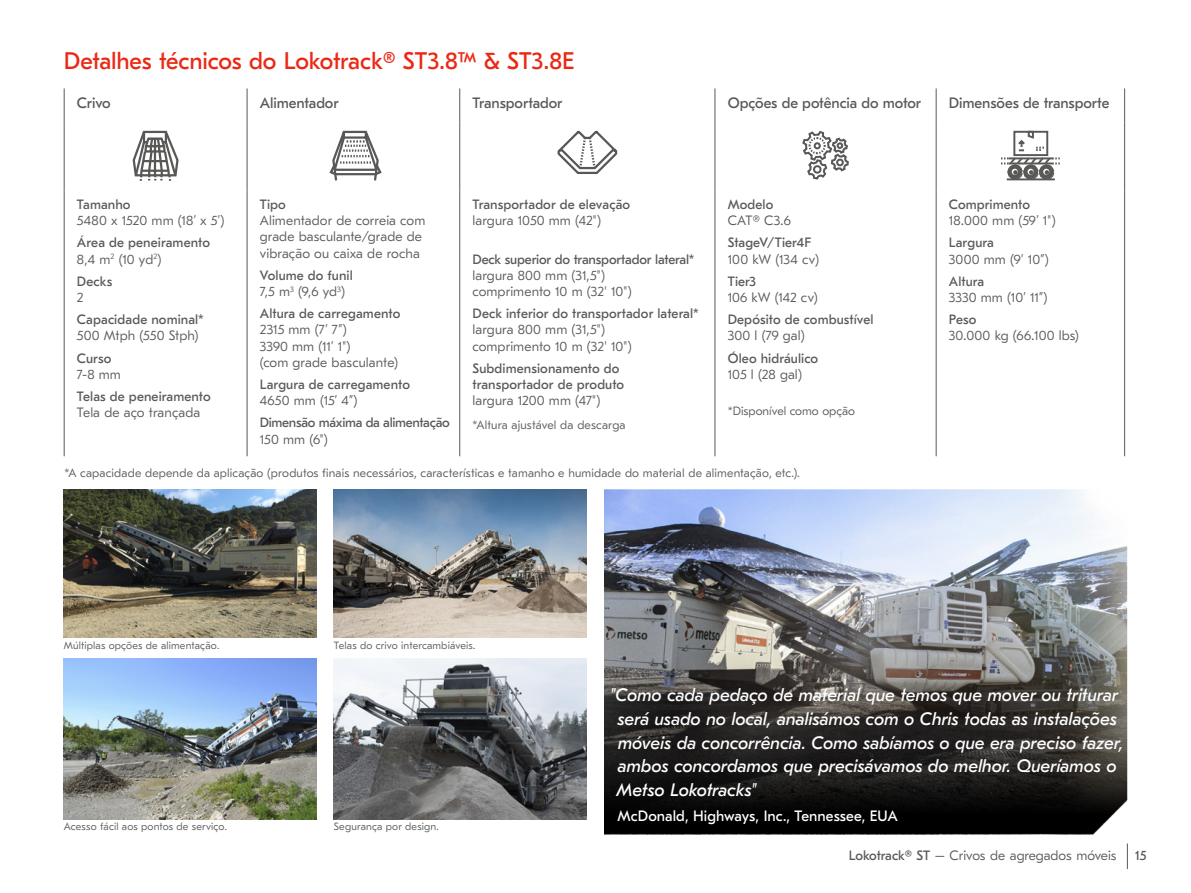
<style>
.page{position:relative;width:1191px;height:893px;background:#fff}
.page>*{position:absolute;margin:0;border:0;box-sizing:border-box;transform-origin:0 0}
.t1{font:24px "GT Eesti Pro Text";letter-spacing:-.005em;color:#eb2814}
.t2{font:italic 18px/24px "GT Eesti Pro Text";letter-spacing:-.005em;color:#fff}
.t3{font:15px "GT Eesti Pro Text";letter-spacing:-.005em;color:#585857}
.t4{font:15px "GT Eesti Pro Text";letter-spacing:.005em;color:#fff}
.t5{font:300 13.5px/16.2px "GT Eesti Pro Text";letter-spacing:.005em;color:#585857}
.t6{font:13.5px/16.2px "GT Eesti Pro Text";letter-spacing:.005em;color:#585857}
.t7{font:13.5px "GT Eesti Pro Text";letter-spacing:-.025em;color:#585857}
.t8{font:300 12px "GT Eesti Pro Text";letter-spacing:.01em;color:#585857}
.t9{font:300 10.5px "GT Eesti Pro Text";letter-spacing:.015em;color:#585857}
.s1{font-weight:300}
.s2{font-weight:400}
</style>
<div class="page">
<img style="left:64px;top:489px;width:253px;height:149px">
<img style="left:334px;top:489px;width:253px;height:149px">
<img style="left:334px;top:659px;width:253px;height:160px">
<img style="left:64px;top:659px;width:253px;height:160px">
<img style="left:604px;top:489px;width:523px;height:346px">
<hr style="left:247px;top:88px;width:1px;height:34px;background:#585857">
<hr style="left:459px;top:88px;width:1px;height:34px;background:#585857">
<hr style="left:714px;top:88px;width:1px;height:34px;background:#585857">
<hr style="left:935px;top:88px;width:1px;height:34px;background:#585857">
<hr style="left:247px;top:122px;width:1px;height:68px;background:#585857">
<hr style="left:459px;top:122px;width:1px;height:68px;background:#585857">
<hr style="left:714px;top:122px;width:1px;height:68px;background:#585857">
<hr style="left:935px;top:122px;width:1px;height:68px;background:#585857">
<hr style="left:247px;top:190px;width:1px;height:266px;background:#585857">
<hr style="left:459px;top:190px;width:1px;height:266px;background:#585857">
<hr style="left:714px;top:190px;width:1px;height:266px;background:#585857">
<hr style="left:935px;top:190px;width:1px;height:266px;background:#585857">
<hr style="left:64px;top:88px;width:1px;height:34px;background:#585857">
<hr style="left:1124px;top:88px;width:1px;height:34px;background:#585857">
<hr style="left:64px;top:122px;width:1px;height:68px;background:#585857">
<hr style="left:1124px;top:122px;width:1px;height:68px;background:#585857">
<hr style="left:64px;top:190px;width:1px;height:266px;background:#585857">
<hr style="left:1124px;top:190px;width:1px;height:266px;background:#585857">
<svg style="left:132px;top:130px;width:47px;height:51px"></svg>
<svg style="left:329px;top:130px;width:53px;height:51px"></svg>
<svg style="left:557px;top:130px;width:61px;height:44px"></svg>
<svg style="left:802px;top:131px;width:47px;height:49px"></svg>
<svg style="left:1001px;top:130px;width:58px;height:51px"></svg>
<svg style="left:604px;top:675px;width:523px;height:159px;background:#272523"></svg>
<svg style="left:1127px;top:843px;width:1px;height:26px"></svg>
<h1 class="t1" style="left:64px;top:47px;width:512px">Detalhes técnicos do Lokotrack® ST3.8™ &amp; ST3.8E</h1>
<p class="t3" style="left:77px;top:95px;width:35px">Crivo</p>
<p class="t3" style="left:260px;top:95px;width:80px">Alimentador</p>
<p class="t3" style="left:472px;top:95px;width:91px">Transportador</p>
<p class="t3" style="left:727px;top:95px;width:195px">Opções de potência do motor</p>
<p class="t3" style="left:949px;top:95px;width:162px">Dimensões de transporte</p>
<p class="t6" style="left:77px;top:197px;width:55px">Tamanho</p>
<p class="t5" style="left:77px;top:213px;width:149px">5480 x 1520 mm (18’ x 5’)</p>
<p class="t6" style="left:77px;top:235px;width:135px">Área de peneiramento<br><span class="s1">8,4 m</span><sup>2</sup> <span class="s1">(10 yd</span><sup>2</sup><span class="s1">)</span></p>
<p class="t6" style="left:77px;top:273px;width:37px">Decks</p>
<p class="t5" style="left:77px;top:289px;width:8px">2</p>
<p class="t6" style="left:77px;top:312px;width:128px">Capacidade nominal*</p>
<p class="t5" style="left:77px;top:328px;width:123px">500 Mtph (550 Stph)</p>
<p class="t6" style="left:77px;top:350px;width:36px">Curso</p>
<p class="t5" style="left:77px;top:366px;width:45px">7-8 mm</p>
<p class="t6" style="left:77px;top:388px;width:135px">Telas de peneiramento</p>
<p class="t5" style="left:77px;top:405px;width:125px">Tela de aço trançada</p>
<p class="t6" style="left:260px;top:196px;width:28px">Tipo</p>
<p class="t5" style="left:260px;top:213px;width:167px">Alimentador de correia com grade basculante/grade de vibração ou caixa de rocha</p>
<p class="t6" style="left:260px;top:267px;width:95px">Volume do funil<br><span class="s1">7,5 m</span><sup>3</sup> <span class="s1">(9,6 yd</span><sup>3</sup><span class="s1">)</span></p>
<p class="t6" style="left:260px;top:306px;width:142px">Altura de carregamento</p>
<p class="t5" style="left:260px;top:322px;width:140px">2315 mm (7’ 7”)<br>3390 mm (11’ 1")<br>(com grade basculante)</p>
<p class="t6" style="left:260px;top:376px;width:152px">Largura de carregamento</p>
<p class="t5" style="left:260px;top:393px;width:99px">4650 mm (15’ 4”)</p>
<p class="t7" style="left:260px;top:415px;width:191px">Dimensão máxima da alimentação</p>
<p class="t5" style="left:260px;top:431px;width:69px">150 mm (6")</p>
<p class="t6" style="left:472px;top:196px;width:159px">Transportador de elevação</p>
<p class="t5" style="left:472px;top:213px;width:130px">largura 1050 mm (42")</p>
<p class="t6" style="left:472px;top:251px;width:223px">Deck superior do transportador lateral*</p>
<p class="t5" style="left:472px;top:267px;width:160px">largura 800 mm (31,5") comprimento 10 m (32' 10")</p>
<p class="t6" style="left:472px;top:306px;width:228px">Deck inferior do transportador lateral*</p>
<p class="t5" style="left:472px;top:322px;width:160px">largura 800 mm (31,5") comprimento 10 m (32' 10")</p>
<p class="t6" style="left:472px;top:360px;width:153px">Subdimensionamento do transportador de produto</p>
<p class="t5" style="left:472px;top:393px;width:129px">largura 1200 mm (47")</p>
<p class="t8" style="left:472px;top:418px;width:155px">*Altura ajustável da descarga</p>
<p class="t6" style="left:727px;top:197px;width:47px">Modelo</p>
<p class="t5" style="left:727px;top:213px;width:65px">CAT® C3.6</p>
<p class="t6" style="left:727px;top:235px;width:85px">StageV/Tier4F</p>
<p class="t5" style="left:727px;top:251px;width:93px">100 kW (134 cv)</p>
<p class="t6" style="left:727px;top:273px;width:30px">Tier3</p>
<p class="t5" style="left:727px;top:289px;width:91px">106 kW (142 cv)</p>
<p class="t6" style="left:727px;top:312px;width:147px">Depósito de combustível</p>
<p class="t5" style="left:727px;top:328px;width:78px">300 l (79 gal)</p>
<p class="t6" style="left:727px;top:350px;width:92px">Óleo hidráulico</p>
<p class="t5" style="left:727px;top:366px;width:76px">105 l (28 gal)</p>
<p class="t8" style="left:727px;top:404px;width:129px">*Disponível como opção</p>
<p class="t8" style="left:64px;top:466px;width:737px">*A capacidade depende da aplicação (produtos finais necessários, características e tamanho e humidade do material de alimentação, etc.).</p>
<p class="t9" style="left:64px;top:640px;width:157px">Múltiplas opções de alimentação.</p>
<p class="t9" style="left:334px;top:640px;width:143px">Telas do crivo intercambiáveis.</p>
<p class="t6" style="left:949px;top:197px;width:83px">Comprimento</p>
<p class="t5" style="left:949px;top:213px;width:108px">18.000 mm (59’ 1")</p>
<p class="t6" style="left:949px;top:235px;width:47px">Largura</p>
<p class="t5" style="left:949px;top:251px;width:101px">3000 mm (9’ 10”)</p>
<p class="t6" style="left:949px;top:273px;width:37px">Altura</p>
<p class="t5" style="left:949px;top:289px;width:100px">3330 mm (10’ 11”)</p>
<p class="t6" style="left:949px;top:312px;width:29px">Peso</p>
<p class="t5" style="left:949px;top:328px;width:131px">30.000 kg (66.100 lbs)</p>
<p class="t9" style="left:64px;top:821px;width:165px">Acesso fácil aos pontos de serviço.</p>
<p class="t9" style="left:334px;top:821px;width:106px">Segurança por design.</p>
<p class="t2" style="left:616px;top:683px;width:508px;text-indent:-7px">"Como cada pedaço de material que temos que mover ou triturar será usado no local, analisámos com o Chris todas as instalações móveis da concorrência. Como sabíamos o que era preciso fazer, ambos concordamos que precisávamos do melhor. Queríamos o Metso Lokotracks"</p>
<p class="t4" style="left:617px;top:807px;width:282px">McDonald, Highways, Inc., Tennessee, EUA</p>
<p class="t5" style="left:849px;top:847px;width:269px"><span class="s2">Lokotrack® ST</span> – Crivos de agregados móveis</p>
<p class="t6" style="left:1135px;top:847px;width:13px">15</p>
</div>
